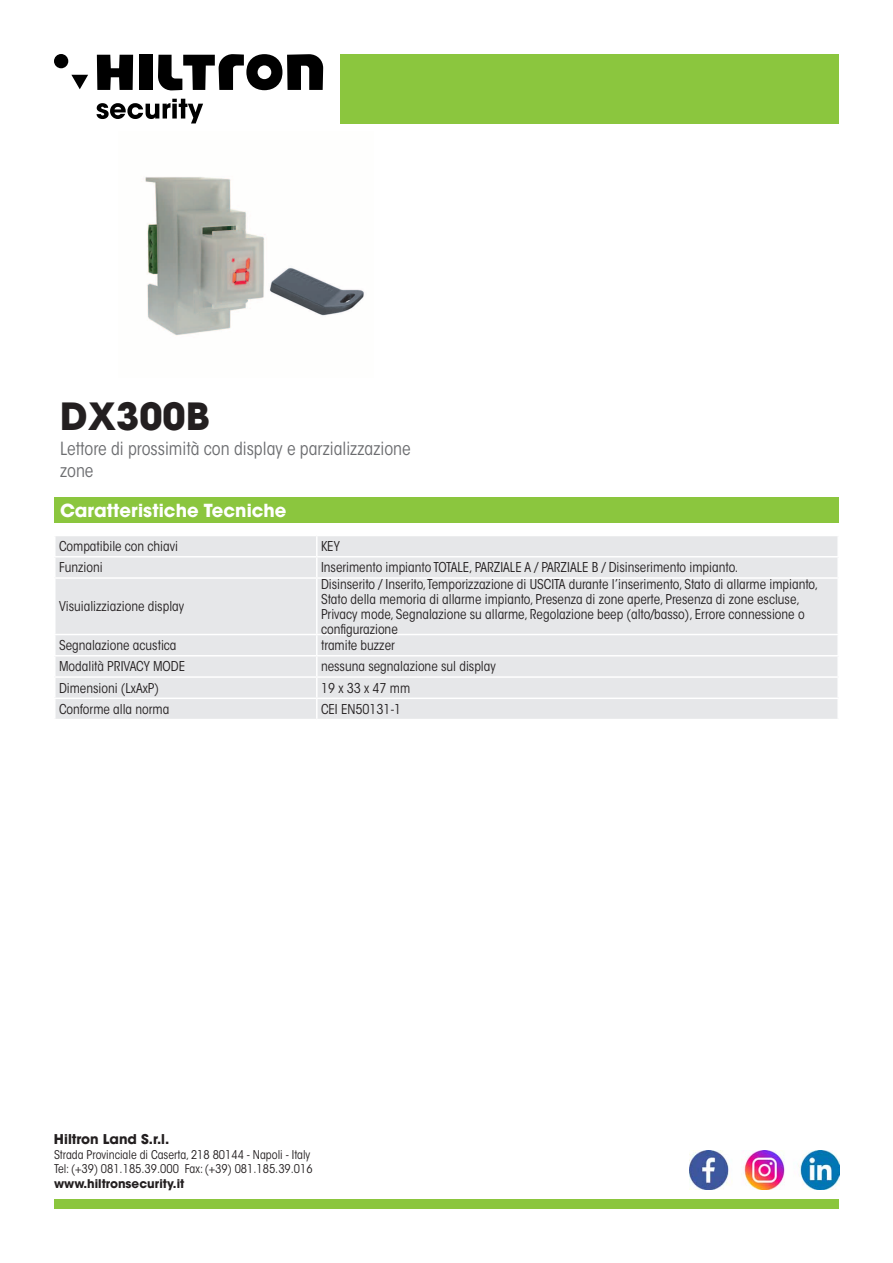
<style>
.page{position:relative;width:893px;height:1263px;background:#fff}
.page>*{position:absolute;margin:0;border:0;box-sizing:border-box;transform-origin:0 0}
.t1{font:700 37.5px "Avant Garde LT";color:#231f20}
.t2{font:condensed 18px/21.6px "ITC Avant Garde Std";color:#6c6d70}
.t3{font:700 18px "Avant Garde LT";color:#fff}
.t4{font:condensed 13.5px/15px "ITC Avant Garde Std";color:#231f20}
.t5{font:700 13.5px "Avant Garde LT";color:#231f20}
.t6{font:condensed 12px/14.4px "ITC Avant Garde Std";color:#231f20}
.t7{font:700 12px "Avant Garde LT";color:#231f20}
</style>
<div class="page">
<svg style="left:97px;top:99px;width:106px;height:24px"></svg>
<svg style="left:71px;top:75px;width:17px;height:14px"></svg>
<div style="left:54px;top:54px;width:14px;height:14px;background:#000;border-radius:50%"></div>
<svg style="left:97px;top:55px;width:36px;height:35px"></svg>
<div style="left:139px;top:55px;width:14px;height:35px;background:#000"></div>
<svg style="left:158px;top:54px;width:165px;height:37px"></svg>
<div style="left:340px;top:54px;width:499px;height:69px;background:#8bc63e"></div>
<div style="left:54px;top:1199px;width:785px;height:10px;background:#8bc63e"></div>
<div style="left:54px;top:497px;width:785px;height:26px;background:#8bc63e"></div>
<div style="left:55px;top:535px;width:262px;height:22px;background:#e6e7e9"></div>
<div style="left:317px;top:535px;width:521px;height:22px;background:#e6e7e9"></div>
<div style="left:55px;top:557px;width:262px;height:21px;background:#e6e7e9"></div>
<div style="left:317px;top:557px;width:521px;height:21px;background:#e6e7e9"></div>
<div style="left:56px;top:579px;width:781px;height:76px;background:#e6e7e9"></div>
<div style="left:55px;top:656px;width:262px;height:21px;background:#e6e7e9"></div>
<div style="left:317px;top:656px;width:521px;height:21px;background:#e6e7e9"></div>
<div style="left:55px;top:677px;width:262px;height:21px;background:#e6e7e9"></div>
<div style="left:317px;top:677px;width:521px;height:21px;background:#e6e7e9"></div>
<div style="left:55px;top:698px;width:262px;height:21px;background:#e6e7e9"></div>
<div style="left:317px;top:698px;width:521px;height:21px;background:#e6e7e9"></div>
<hr style="left:54px;top:535px;width:263px;height:1px;background:#fff">
<hr style="left:54px;top:536px;width:2px;height:20px;background:#fff">
<hr style="left:317px;top:535px;width:522px;height:1px;background:#fff">
<hr style="left:316px;top:536px;width:2px;height:20px;background:#fff">
<hr style="left:837px;top:536px;width:2px;height:20px;background:#fff">
<hr style="left:54px;top:556px;width:263px;height:1px;background:#fff">
<hr style="left:54px;top:557px;width:2px;height:20px;background:#fff">
<hr style="left:317px;top:556px;width:522px;height:1px;background:#fff">
<hr style="left:316px;top:557px;width:2px;height:20px;background:#fff">
<hr style="left:837px;top:557px;width:2px;height:20px;background:#fff">
<hr style="left:54px;top:577px;width:263px;height:2px;background:#fff">
<hr style="left:317px;top:577px;width:522px;height:2px;background:#fff">
<hr style="left:316px;top:579px;width:2px;height:55px;background:#fff">
<hr style="left:54px;top:634px;width:263px;height:1px;background:#fff">
<hr style="left:317px;top:634px;width:522px;height:1px;background:#fff">
<hr style="left:316px;top:635px;width:2px;height:20px;background:#fff">
<hr style="left:54px;top:656px;width:2px;height:20px;background:#fff">
<hr style="left:316px;top:656px;width:2px;height:20px;background:#fff">
<hr style="left:837px;top:656px;width:2px;height:20px;background:#fff">
<hr style="left:54px;top:676px;width:263px;height:2px;background:#fff">
<svg style="left:55px;top:678px;width:1px;height:19px"></svg>
<hr style="left:317px;top:676px;width:522px;height:2px;background:#fff">
<svg style="left:316px;top:678px;width:2px;height:19px"></svg>
<svg style="left:837px;top:678px;width:1px;height:19px"></svg>
<hr style="left:54px;top:697px;width:263px;height:2px;background:#fff">
<hr style="left:54px;top:699px;width:2px;height:20px;background:#fff">
<hr style="left:317px;top:697px;width:522px;height:2px;background:#fff">
<hr style="left:316px;top:699px;width:2px;height:20px;background:#fff">
<hr style="left:837px;top:699px;width:2px;height:20px;background:#fff">
<img style="left:689px;top:1151px;width:150px;height:39px">
<img style="left:145px;top:177px;width:219px;height:159px">
<h1 class="t1" style="left:60px;top:392px;width:152px">DX300B</h1>
<h2 class="t2" style="left:60px;top:438px;width:352px">Lettore di prossimità con display e parzializzazione zone</h2>
<h2 class="t3" style="left:60px;top:498px;width:228px">Caratteristiche Tecniche</h2>
<p class="t4" style="left:59px;top:539px;width:121px">Compatibile con chiavi</p>
<p class="t4" style="left:321px;top:539px;width:20px">KEY</p>
<p class="t4" style="left:59px;top:560px;width:45px">Funzioni</p>
<p class="t4" style="left:321px;top:560px;width:419px">Inserimento impianto TOTALE, PARZIALE A / PARZIALE B / Disinserimento impianto.</p>
<p class="t4" style="left:59px;top:599px;width:127px">Visuializziazione display</p>
<p class="t4" style="left:321px;top:576px;width:499px">Disinserito / Inserito, Temporizzazione di USCITA durante l’inserimento, Stato di allarme impianto, Stato della memoria di allarme impianto, Presenza di zone aperte, Presenza di zone escluse, Privacy mode, Segnalazione su allarme, Regolazione beep (alto/basso), Errore connessione o configurazione</p>
<p class="t4" style="left:59px;top:638px;width:119px">Segnalazione acustica</p>
<p class="t4" style="left:321px;top:638px;width:75px">tramite buzzer</p>
<p class="t4" style="left:59px;top:659px;width:128px">Modalità PRIVACY MODE</p>
<p class="t4" style="left:321px;top:659px;width:176px">nessuna segnalazione sul display</p>
<p class="t4" style="left:59px;top:680px;width:101px">Dimensioni (LxAxP)</p>
<p class="t4" style="left:321px;top:680px;width:91px">19 x 33 x 47 mm</p>
<p class="t4" style="left:59px;top:702px;width:112px">Conforme alla norma</p>
<p class="t4" style="left:321px;top:702px;width:82px">CEI EN50131-1</p>
<p class="t5" style="left:54px;top:1130px;width:117px">Hiltron Land S.r.l.</p>
<p class="t6" style="left:54px;top:1147px;width:260px">Strada Provinciale di Caserta, 218 80144 - Napoli - Italy<br>Tel: (+39) 081.185.39.000 Fax: (+39) 081.185.39.016</p>
<p class="t7" style="left:54px;top:1175px;width:132px">www.hiltronsecurity.it</p>
</div>
